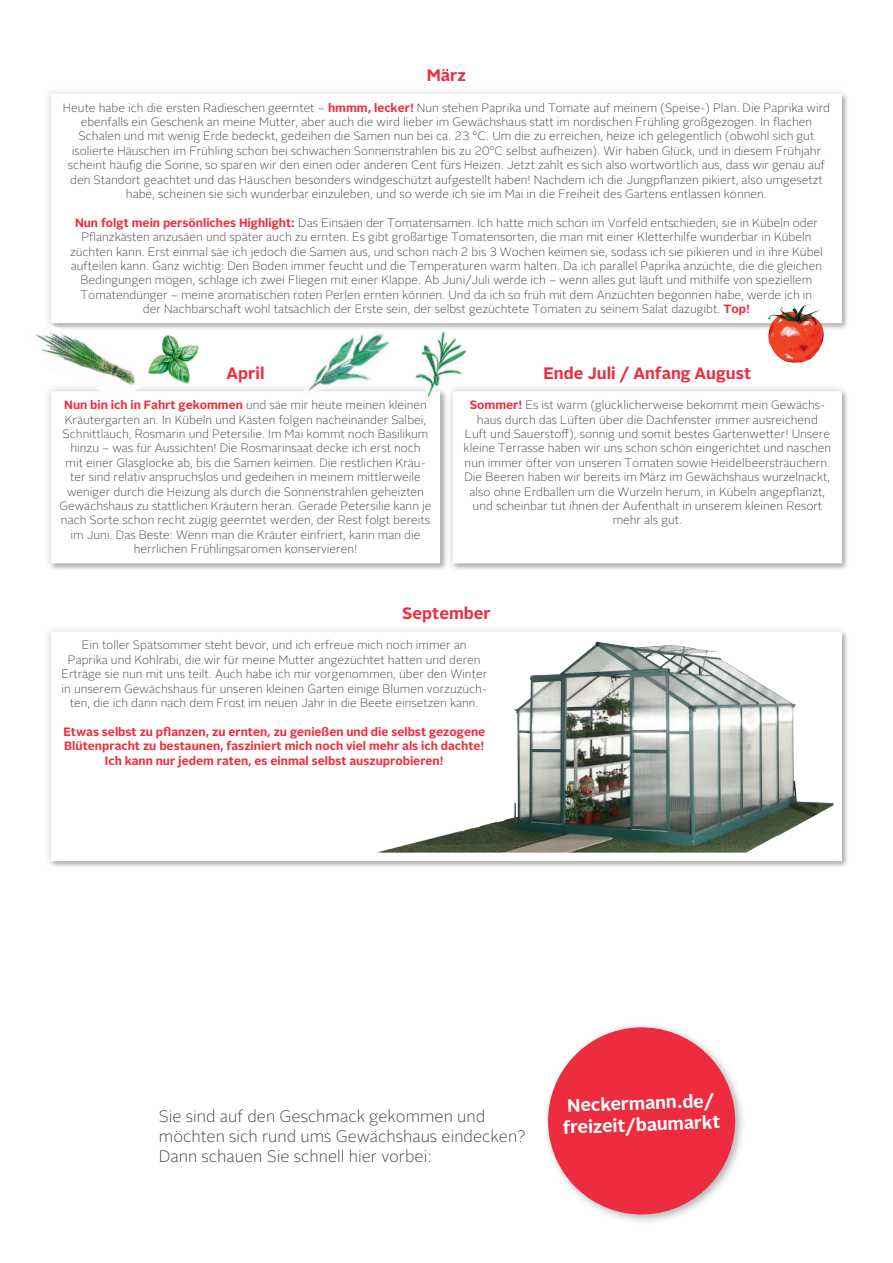
<style>
.page{position:relative;width:893px;height:1263px;background:#fff}
.page>*{position:absolute;margin:0;border:0;box-sizing:border-box;transform-origin:0 0}
.t1{font:700 22.5px/27px "OTTO Sans";color:#fff;text-align:center}
.t2{font:700 18px/21.6px "OTTO Sans";color:#fff}
.t3{font:100 16.5px/19.8px "OTTO Sans";color:#231f20}
.t4{font:700 16.5px "OTTO Sans";color:#ee2c3f}
.t5{font:100 12px/14.4px "OTTO Sans";color:#231f20;text-align:center}
.t6{font:700 12px/14.4px "OTTO Sans";color:#ee2c3f;text-align:center}
.s1{font-weight:700;color:#ee2c3f}
</style>
<div class="page">
<div style="left:43px;top:86px;width:807px;height:245px;background:#231f20;opacity:.2"></div>
<div style="left:51px;top:94px;width:791px;height:229px;background:#fff"></div>
<div style="left:43px;top:383px;width:405px;height:188px;background:#231f20;opacity:.2"></div>
<div style="left:51px;top:391px;width:389px;height:172px;background:#fff"></div>
<div style="left:445px;top:383px;width:405px;height:188px;background:#231f20;opacity:.2"></div>
<div style="left:453px;top:391px;width:389px;height:172px;background:#fff"></div>
<div style="left:43px;top:624px;width:807px;height:245px;background:#231f20;opacity:.2"></div>
<div style="left:51px;top:631px;width:791px;height:230px;background:#fff"></div>
<img style="left:377px;top:641px;width:456px;height:212px">
<img style="left:766px;top:304px;width:60px;height:59px">
<img style="left:147px;top:335px;width:53px;height:50px">
<img style="left:303px;top:330px;width:88px;height:66px">
<img style="left:35px;top:325px;width:109px;height:76px">
<img style="left:412px;top:330px;width:56px;height:72px">
<div style="left:543px;top:1022px;width:203px;height:204px;background:#231f20;opacity:.34"></div>
<svg style="left:546px;top:1025px;width:191px;height:191px"></svg>
<h3 class="t4" style="left:427px;top:65px;width:41px">März</h3>
<p class="t5" style="left:63px;top:100px;width:769px">Heute habe ich die ersten Radieschen geerntet – <span class="s1">hmmm, lecker!</span> Nun stehen Paprika und Tomate auf meinem (Speise-) Plan. Die Paprika wird ebenfalls ein Geschenk an meine Mutter, aber auch die wird lieber im Gewächshaus statt im nordischen Frühling großgezogen. In flachen Schalen und mit wenig Erde bedeckt, gedeihen die Samen nun bei ca. 23 °C. Um die zu erreichen, heize ich gelegentlich (obwohl sich gut isolierte Häuschen im Frühling schon bei schwachen Sonnenstrahlen bis zu 20°C selbst aufheizen). Wir haben Glück, und in diesem Frühjahr scheint häufig die Sonne, so sparen wir den einen oder anderen Cent fürs Heizen. Jetzt zahlt es sich also wortwörtlich aus, dass wir genau auf den Standort geachtet und das Häuschen besonders windgeschützt aufgestellt haben! Nachdem ich die Jungpflanzen pikiert, also umgesetzt habe, scheinen sie sich wunderbar einzuleben, und so werde ich sie im Mai in die Freiheit des Gartens entlassen können.</p>
<p class="t5" style="left:70px;top:215px;width:754px"><span class="s1">Nun folgt mein persönliches Highlight:</span> Das Einsäen der Tomatensamen. Ich hatte mich schon im Vorfeld entschieden, sie in Kübeln oder Pflanzkästen anzusäen und später auch zu ernten. Es gibt großartige Tomatensorten, die man mit einer Kletterhilfe wunderbar in Kübeln züchten kann. Erst einmal säe ich jedoch die Samen aus, und schon nach 2 bis 3 Wochen keimen sie, sodass ich sie pikieren und in ihre Kübel aufteilen kann. Ganz wichtig: Den Boden immer feucht und die Temperaturen warm halten. Da ich parallel Paprika anzüchte, die die gleichen Bedingungen mögen, schlage ich zwei Fliegen mit einer Klappe. Ab Juni/Juli werde ich – wenn alles gut läuft und mithilfe von speziellem Tomatendünger – meine aromatischen roten Perlen ernten können. Und da ich so früh mit dem Anzüchten begonnen habe, werde ich in<br>der Nachbarschaft wohl tatsächlich der Erste sein, der selbst gezüchtete Tomaten zu seinem Salat dazugibt. <span class="s1">Top!</span></p>
<h3 class="t4" style="left:227px;top:362px;width:39px">April</h3>
<p class="t5" style="left:60px;top:398px;width:374px"><span class="s1">Nun bin ich in Fahrt gekommen</span> und säe mir heute meinen kleinen Kräutergarten an. In Kübeln und Kästen folgen nacheinander Salbei, Schnittlauch, Rosmarin und Petersilie. Im Mai kommt noch Basilikum hinzu – was für Aussichten! Die Rosmarinsaat decke ich erst noch<br>mit einer Glasglocke ab, bis die Samen keimen. Die restlichen Kräu&shy;ter sind relativ anspruchslos und gedeihen in meinem mittlerweile weniger durch die Heizung als durch die Sonnenstrahlen geheizten Gewächshaus zu stattlichen Kräutern heran. Gerade Petersilie kann je nach Sorte schon recht zügig geerntet werden, der Rest folgt bereits im Juni. Das Beste: Wenn man die Kräuter einfriert, kann man die herrlichen Frühlingsaromen konservieren!</p>
<h3 class="t4" style="left:544px;top:362px;width:209px">Ende Juli / Anfang August</h3>
<p class="t5" style="left:464px;top:398px;width:369px"><span class="s1">Sommer!</span> Es ist warm (glücklicherweise bekommt mein Gewächs&shy;haus durch das Lüften über die Dachfenster immer ausreichend<br>Luft und Sauerstoff), sonnig und somit bestes Gartenwetter! Unsere kleine Terrasse haben wir uns schon schön eingerichtet und naschen nun immer öfter von unseren Tomaten sowie Heidelbeersträuchern.<br>Die Beeren haben wir bereits im März im Gewächshaus wurzelnackt, also ohne Erdballen um die Wurzeln herum, in Kübeln angepflanzt, und scheinbar tut ihnen der Aufenthalt in unserem kleinen Resort mehr als gut.</p>
<h3 class="t4" style="left:402px;top:603px;width:90px">September</h3>
<p class="t5" style="left:61px;top:638px;width:427px">Ein toller Spätsommer steht bevor, und ich erfreue mich noch immer an Paprika und Kohlrabi, die wir für meine Mutter angezüchtet hatten und deren Erträge sie nun mit uns teilt. Auch habe ich mir vorgenommen, über den Winter in unserem Gewächshaus für unseren kleinen Garten einige Blumen vorzuzüch&shy;ten, die ich dann nach dem Frost im neuen Jahr in die Beete einsetzen kann.</p>
<p class="t6" style="left:63px;top:724px;width:423px">Etwas selbst zu pflanzen, zu ernten, zu genießen und die selbst gezogene<br>Blütenpracht zu bestaunen, fasziniert mich noch viel mehr als ich dachte!<br>Ich kann nur jedem raten, es einmal selbst auszuprobieren!</p>
<h3 class="t3" style="left:159px;top:1106px;width:369px">Sie sind auf den Geschmack gekommen und möchten sich rund ums Gewächshaus eindecken?<br>Dann schauen Sie schnell hier vorbei:</h3>
<h2 class="t2" style="left:562px;top:1094px;width:159px;rotate:-2deg">Neckermann.de/ freizeit/baumarkt</h2>
<h1 class="t1" style="left:569px;top:1095px;width:142px;rotate:-2deg">universal.at/ garten</h1>
</div>
